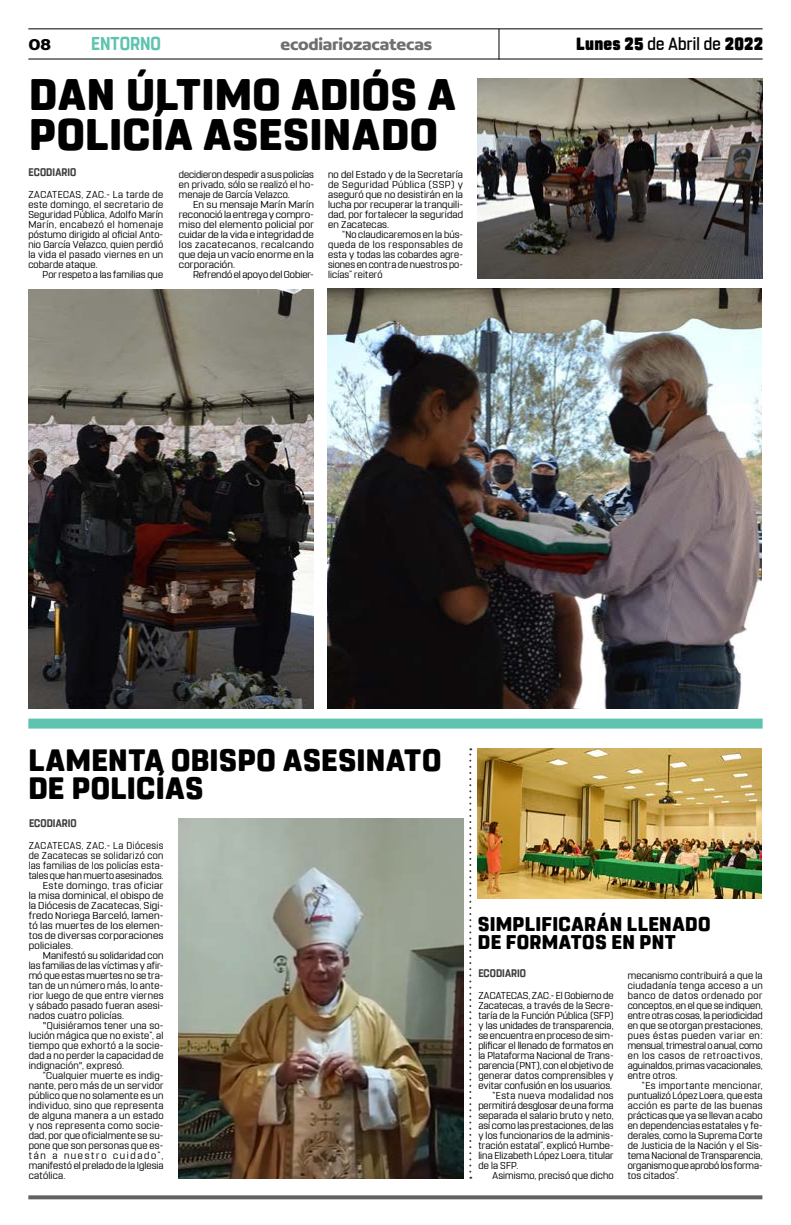
<style>
.page{position:relative;width:791px;height:1225px;background:#fff}
.page>*{position:absolute;margin:0;border:0;box-sizing:border-box;transform-origin:0 0}
.t1{font:800 44px/40px "Rohn Rounded";letter-spacing:.01em;color:#000}
.t2{font:800 30.8px/28px "Rohn Rounded";letter-spacing:.01em;color:#000}
.t3{font:800 19.8px/18px "Rohn Rounded";letter-spacing:.02em;color:#000}
.t4{font:700 18.6px "Rohn Rounded";letter-spacing:-.005em;color:#5ec4af;scale:.91 1}
.t5{font:900 17.6px "Rohn Rounded";letter-spacing:.015em;color:#000;scale:.91 1}
.t6{font:700 16.9px "Concord";letter-spacing:-.01em;color:#706f6f}
.t7{font:700 16.9px "Concord";color:#000}
.t8{font:700 11px "Rohn Rounded";letter-spacing:.005em;color:#3d3d3d;scale:.91 1}
.t9{font:10px/10px "Rohn Rounded";letter-spacing:.02em;color:#000;text-align:justify}
.t10{font:10px/10px "Rohn Rounded";letter-spacing:.02em;color:#000;text-align:justify;scale:1.05 1}
.t11{font:10px "Rohn Rounded";color:#000}
.t12{font:10px "Rohn Rounded";letter-spacing:.04em;color:#000}
.t13{font:10px "Rohn Rounded";letter-spacing:.05em;color:#000}
.t14{font:10px "Rohn Rounded";letter-spacing:.04em;color:#000;scale:1.05 1}
.t15{font:10px "Rohn Rounded";letter-spacing:.165em;color:#000}
.s1{font-weight:500}
</style>
<div class="page">
<hr style="left:28px;top:28px;width:735px;height:1px;background:#000">
<hr style="left:28px;top:59px;width:735px;height:1px;background:#000">
<hr style="left:498px;top:29px;width:1px;height:31px;background:#000">
<svg style="left:28px;top:1195px;width:734px;height:4px;fill:#616161"></svg>
<svg style="left:469px;top:748px;width:2px;height:430px"></svg>
<div style="left:28px;top:718px;width:735px;height:10px;background:#5ec4af"></div>
<img style="left:477px;top:78px;width:286px;height:200px">
<img style="left:29px;top:289px;width:285px;height:419px">
<img style="left:328px;top:288px;width:434px;height:420px">
<img style="left:178px;top:818px;width:285px;height:360px">
<img style="left:477px;top:748px;width:285px;height:150px">
<h3 class="t7" style="left:28px;top:34px;width:24px">08</h3>
<h3 class="t4" style="left:91px;top:32px;width:78px">ENTORNO</h3>
<h3 class="t6" style="left:280px;top:34px;width:153px">ecodiariozacatecas</h3>
<h3 class="t5" style="left:576px;top:33px;width:207px">Lunes 25 <span class="s1">de Abril de</span> 2022</h3>
<h1 class="t1" style="left:29px;top:75px;width:428px">DAN ÚLTIMO ADIÓS A<br>POLICÍA ASESINADO</h1>
<p class="t8" style="left:29px;top:166px;width:54px">ECODIARIO</p>
<p class="t9" style="left:28px;top:190px;width:136px">ZACATECAS, ZAC.- La tarde de este domingo, el secretario de Seguridad Pública, Adolfo Marín Marín, encabezó el homenaje póstumo dirigido al oficial Anto&shy;nio García Velazco, quien perdió la vida el pasado viernes en un cobarde ataque.</p>
<p class="t9" style="left:43px;top:270px;width:122px">Por respeto a las familias que</p>
<p class="t9" style="left:179px;top:170px;width:136px">decidieron despedir a sus policías en privado, sólo se realizó el ho&shy;menaje de García Velazco.</p>
<p class="t10" style="left:179px;top:200px;width:130px;text-indent:14px">En su mensaje Marín Marín reconoció la entrega y compro&shy;miso del elemento policial por cuidar de la vida e integridad de los zacatecanos, recalcando que deja un vacío enorme en la corporación.</p>
<p class="t11" style="left:193px;top:269px;width:122px">Refrendó el apoyo del Gobier-</p>
<p class="t9" style="left:328px;top:170px;width:136px">no del Estado y de la Secretaría de Seguridad Pública (SSP) y aseguró que no desistirán en la lucha por recuperar la tranquili&shy;dad, por fortalecer la seguridad en Zacatecas.</p>
<p class="t9" style="left:328px;top:230px;width:136px;text-indent:14px">“No claudicaremos en la bús&shy;queda de los responsables de esta y todas las cobardes agre&shy;siones en contra de nuestros po&shy;licías” reiteró</p>
<h2 class="t2" style="left:28px;top:746px;width:415px">LAMENTA OBISPO ASESINATO<br>DE POLICÍAS</h2>
<p class="t8" style="left:29px;top:816px;width:54px">ECODIARIO</p>
<p class="t13" style="left:29px;top:839px;width:136px">ZACATECAS, ZAC.- La Diócesis</p>
<p class="t12" style="left:29px;top:849px;width:136px">de Zacatecas se solidarizó con</p>
<p class="t9" style="left:29px;top:860px;width:136px">las familias de los policías esta-</p>
<p class="t9" style="left:29px;top:870px;width:136px">tales que han muerto asesinados.</p>
<p class="t14" style="left:43px;top:879px;width:116px">Este domingo, tras oficiar</p>
<p class="t10" style="left:29px;top:890px;width:130px">la misa dominical, el obispo de</p>
<p class="t10" style="left:29px;top:900px;width:130px">la Diócesis de Zacatecas, Sigi-</p>
<p class="t10" style="left:29px;top:910px;width:130px">fredo Noriega Barceló, lamen-</p>
<p class="t10" style="left:29px;top:920px;width:130px">tó las muertes de los elemen-</p>
<p class="t10" style="left:29px;top:930px;width:130px">tos de diversas corporaciones</p>
<p class="t10" style="left:29px;top:940px;width:44px">policiales.</p>
<p class="t9" style="left:43px;top:950px;width:122px">Manifestó su solidaridad con</p>
<p class="t11" style="left:29px;top:959px;width:136px">las familias de las víctimas y afir-</p>
<p class="t9" style="left:29px;top:970px;width:136px">mó que estas muertes no se tra-</p>
<p class="t9" style="left:29px;top:980px;width:136px">tan de un número más, lo ante-</p>
<p class="t9" style="left:29px;top:990px;width:136px">rior luego de que entre viernes</p>
<p class="t9" style="left:29px;top:1000px;width:136px">y sábado pasado fueran asesi-</p>
<p class="t9" style="left:29px;top:1010px;width:97px">nados cuatro policías.</p>
<p class="t9" style="left:43px;top:1020px;width:122px">"Quisiéramos tener una so-</p>
<p class="t9" style="left:29px;top:1030px;width:136px">lución mágica que no existe”, al</p>
<p class="t9" style="left:29px;top:1040px;width:136px">tiempo que exhortó a la socie-</p>
<p class="t9" style="left:29px;top:1050px;width:136px">dad a no perder la capacidad de</p>
<p class="t9" style="left:29px;top:1060px;width:97px">indignación", expresó.</p>
<p class="t9" style="left:43px;top:1070px;width:122px">“Cualquier muerte es indig-</p>
<p class="t9" style="left:29px;top:1080px;width:136px">nante, pero más de un servidor</p>
<p class="t9" style="left:29px;top:1090px;width:136px">público que no solamente es un</p>
<p class="t9" style="left:29px;top:1100px;width:136px">individuo, sino que representa</p>
<p class="t9" style="left:29px;top:1110px;width:136px">de alguna manera a un estado</p>
<p class="t12" style="left:29px;top:1119px;width:136px">y nos representa como socie-</p>
<p class="t9" style="left:29px;top:1130px;width:136px">dad, por que oficialmente se su-</p>
<p class="t9" style="left:29px;top:1140px;width:136px">pone que son personas que es-</p>
<p class="t15" style="left:29px;top:1149px;width:136px">tán a nuestro cuidado”,</p>
<p class="t9" style="left:29px;top:1160px;width:136px">manifestó el prelado de la Iglesia</p>
<p class="t9" style="left:29px;top:1170px;width:38px">católica.</p>
<h3 class="t3" style="left:478px;top:915px;width:234px">SIMPLIFICARÁN LLENADO<br>DE FORMATOS EN PNT</h3>
<p class="t8" style="left:478px;top:966px;width:54px">ECODIARIO</p>
<p class="t9" style="left:478px;top:990px;width:137px">ZACATECAS, ZAC.- El Gobierno de</p>
<p class="t9" style="left:478px;top:1000px;width:137px">Zacatecas, a través de la Secre-</p>
<p class="t9" style="left:478px;top:1010px;width:137px">taría de la Función Pública (SFP)</p>
<p class="t9" style="left:478px;top:1020px;width:137px">y las unidades de transparencia,</p>
<p class="t9" style="left:478px;top:1030px;width:137px">se encuentra en proceso de sim-</p>
<p class="t9" style="left:478px;top:1040px;width:137px">plificar el llenado de formatos en</p>
<p class="t9" style="left:478px;top:1050px;width:137px">la Plataforma Nacional de Trans-</p>
<p class="t11" style="left:478px;top:1059px;width:137px">parencia (PNT), con el objetivo de</p>
<p class="t9" style="left:478px;top:1070px;width:137px">generar datos comprensibles y</p>
<p class="t9" style="left:478px;top:1080px;width:135px">evitar confusión en los usuarios.</p>
<p class="t12" style="left:492px;top:1089px;width:123px">“Esta nueva modalidad nos</p>
<p class="t11" style="left:478px;top:1099px;width:137px">permitirá desglosar de una forma</p>
<p class="t9" style="left:478px;top:1110px;width:137px">separada el salario bruto y neto,</p>
<p class="t9" style="left:478px;top:1120px;width:137px">así como las prestaciones, de las</p>
<p class="t9" style="left:478px;top:1130px;width:137px">y los funcionarios de la adminis-</p>
<p class="t9" style="left:478px;top:1140px;width:137px">tración estatal”, explicó Humbe-</p>
<p class="t9" style="left:478px;top:1150px;width:137px">lina Elizabeth López Loera, titular</p>
<p class="t9" style="left:478px;top:1160px;width:41px">de la SFP.</p>
<p class="t9" style="left:492px;top:1170px;width:123px">Asimismo, precisó que dicho</p>
<p class="t9" style="left:628px;top:970px;width:136px">mecanismo contribuirá a que la ciudadanía tenga acceso a un banco de datos ordenado por conceptos, en el que se indiquen, entre otras cosas, la periodicidad en que se otorgan prestaciones, pues éstas pueden variar en: mensual, trimestral o anual, como en los casos de retroactivos, aguinaldos, primas vacacionales, entre otros.</p>
<p class="t9" style="left:628px;top:1080px;width:136px;text-indent:14px">“Es importante mencionar, puntualizó López Loera, que esta acción es parte de las buenas prácticas que ya se llevan a cabo en dependencias estatales y fe&shy;derales, como la Suprema Corte de Justicia de la Nación y el Sis&shy;tema Nacional de Transparencia, organismo que aprobó los forma&shy;tos citados”.</p>
</div>
